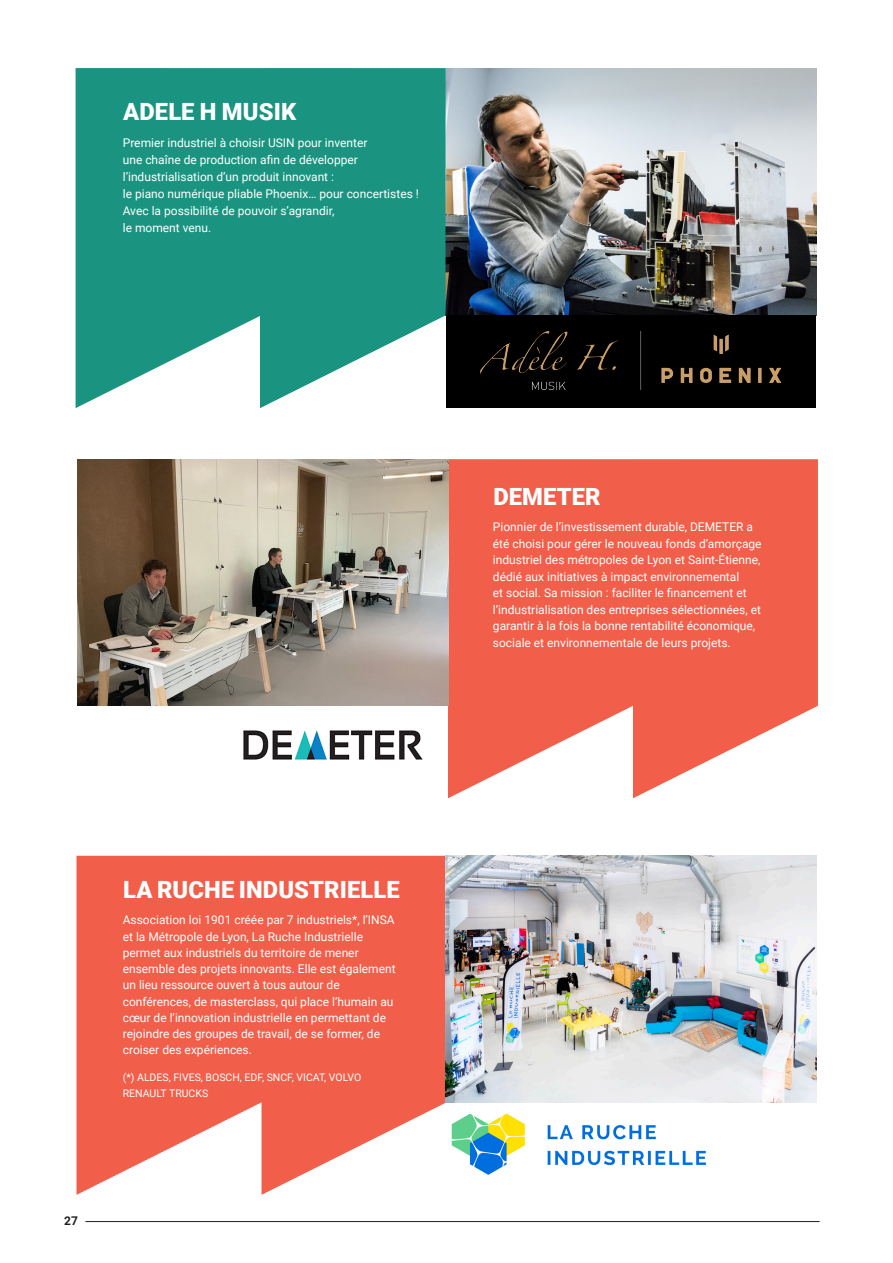
<style>
.page{position:relative;width:893px;height:1263px;background:#fff}
.page>*{position:absolute;margin:0;border:0;box-sizing:border-box;transform-origin:0 0}
.t1{font:900 23.7px "Roboto";letter-spacing:.005em;color:#fff}
.t2{font:12px/16.2px "Roboto";color:#fff}
.t3{font:700 12px "Roboto";color:#231f20}
.t4{font:10.5px/16.2px "Roboto";color:#fff}
</style>
<div class="page">
<hr style="left:85px;top:1221px;width:735px;height:1px;background:#231f20">
<svg style="left:77px;top:856px;width:369px;height:339px;background:#f27462"></svg>
<svg style="left:448px;top:459px;width:370px;height:339px;background:#f27462"></svg>
<img style="left:445px;top:68px;width:371px;height:247px">
<img style="left:446px;top:856px;width:370px;height:246px">
<svg style="left:76px;top:68px;width:369px;height:340px;background:#39a291"></svg>
<img style="left:452px;top:1113px;width:254px;height:62px">
<img style="left:243px;top:730px;width:180px;height:30px">
<img style="left:78px;top:459px;width:370px;height:247px">
<div style="left:446px;top:315px;width:370px;height:93px;background:#000"></div>
<img style="left:481px;top:331px;width:300px;height:60px">
<p class="t1" style="left:123px;top:95px;width:174px">ADELE H MUSIK</p>
<p class="t2" style="left:123px;top:134px;width:298px;line-height:17px">Premier industriel à choisir USIN pour inventer<br>une chaîne de production afin de développer l’industrialisation d’un produit innovant :<br>le piano numérique pliable Phoenix… pour concertistes !<br>Avec la possibilité de pouvoir s’agrandir,<br>le moment venu.</p>
<p class="t1" style="left:123px;top:873px;width:278px">LA RUCHE INDUSTRIELLE</p>
<p class="t2" style="left:123px;top:912px;width:274px">Association loi 1901 créée par 7 industriels*, l’INSA et la Métropole de Lyon, La Ruche Industrielle permet aux industriels du territoire de mener ensemble des projets innovants. Elle est également un lieu ressource ouvert à tous autour de conférences, de masterclass, qui place l’humain au cœur de l’innovation industrielle en permettant de rejoindre des groupes de travail, de se former, de croiser des expériences.</p>
<p class="t4" style="left:123px;top:1068px;width:240px">(*) ALDES, FIVES, BOSCH, EDF, SNCF, VICAT, VOLVO<br>RENAULT TRUCKS</p>
<p class="t3" style="left:64px;top:1213px;width:15px">27</p>
<p class="t1" style="left:493px;top:479px;width:109px">DEMETER</p>
<p class="t2" style="left:493px;top:518px;width:270px">Pionnier de l’investissement durable, DEMETER a été choisi pour gérer le nouveau fonds d’amorçage industriel des métropoles de Lyon et Saint-Étienne, dédié aux initiatives à impact environnemental<br>et social. Sa mission : faciliter le financement et l’industrialisation des entreprises sélectionnées, et garantir à la fois la bonne rentabilité économique, sociale et environnementale de leurs projets.</p>
</div>
